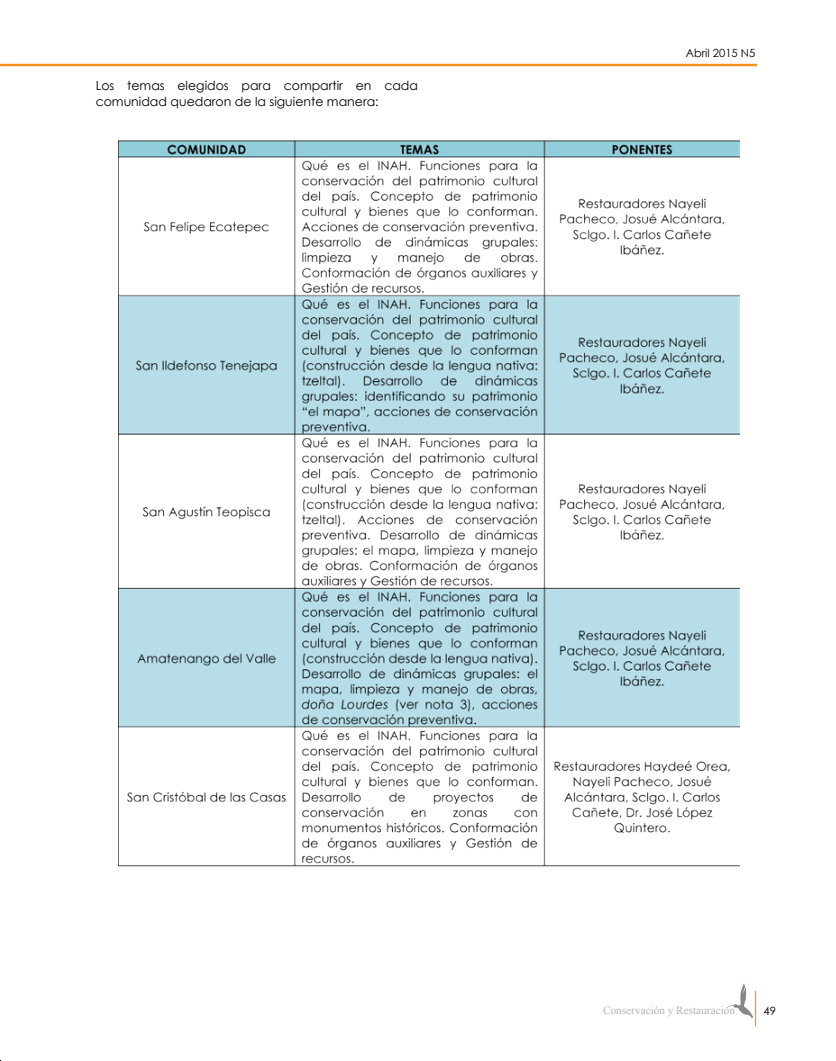
<style>
.page{position:relative;width:836px;height:1061px;background:#fff}
.page>*{position:absolute;margin:0;border:0;box-sizing:border-box;transform-origin:0 0}
.t1{font:12.5px/16.2px "Century Gothic";color:#000}
.t2{font:11.25px "Times New Roman";color:#b1b2b4}
.t3{font:11.25px "Century Gothic";color:#000}
</style>
<div class="page">
<hr style="left:0;top:64px;width:757px;height:2px;background:#f7941e">
<hr style="left:755px;top:991px;width:1px;height:35px;background:#f7941e">
<svg style="left:726px;top:983px;width:27px;height:36px"></svg>
<img style="left:118px;top:140px;width:621px;height:727px">
<p class="t1" style="left:96px;top:77px;width:324px">Los temas elegidos para compartir en cada comunidad quedaron de la siguiente manera:</p>
<p class="t3" style="left:686px;top:46px;width:71px">Abril 2015 N5</p>
<p class="t2" style="left:603px;top:1003px;width:133px">Conservación y Restauracion</p>
<p class="t3" style="left:764px;top:1004px;width:14px">49</p>
</div>
